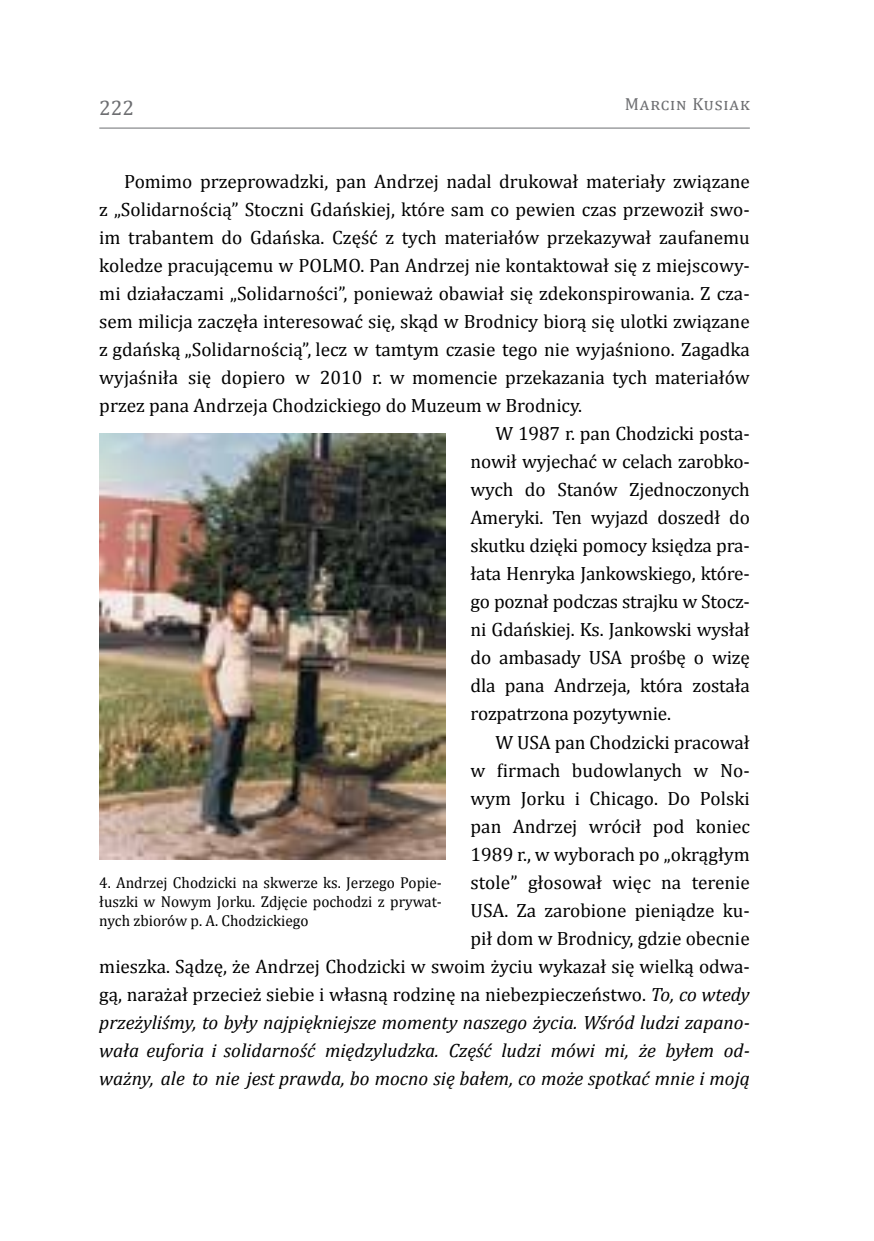
<style>
.page{position:relative;width:874px;height:1241px;background:#fff}
.page>*{position:absolute;margin:0;border:0;box-sizing:border-box;transform-origin:0 0}
.t1{font:21px "Cambria";color:#6d6e71}
.t2{font:19.25px "Cambria";letter-spacing:-.005em;color:#000}
.t3{font:italic 19.25px "Cambria";color:#000}
.t4{font:17.5px "Cambria";letter-spacing:.105em;color:#6d6e71}
.t5{font:15.75px/18.9px "Cambria";color:#000;text-align:justify}
.s1{font-style:italic}
</style>
<div class="page">
<hr style="left:99px;top:128px;width:650px;height:1px;background:#6d6e71">
<img style="left:99px;top:433px;width:346px;height:426px">
<p class="t1" style="left:99px;top:95px;width:36px">222</p>
<p class="t4" style="left:624px;top:93px;width:126px">Marcin Kusiak</p>
<p class="t2" style="left:124px;top:170px;width:627px">Pomimo przeprowadzki, pan Andrzej nadal drukował materiały związane</p>
<p class="t2" style="left:99px;top:198px;width:651px">z „Solidarnością” Stoczni Gdańskiej, które sam co pewien czas przewoził swo-</p>
<p class="t2" style="left:99px;top:226px;width:651px">im trabantem do Gdańska. Część z tych materiałów przekazywał zaufanemu</p>
<p class="t2" style="left:99px;top:254px;width:651px">koledze pracującemu w POLMO. Pan Andrzej nie kontaktował się z miejscowy-</p>
<p class="t2" style="left:99px;top:282px;width:651px">mi działaczami „Solidarności”, ponieważ obawiał się zdekonspirowania. Z cza-</p>
<p class="t2" style="left:99px;top:310px;width:651px">sem milicja zaczęła interesować się, skąd w Brodnicy biorą się ulotki związane</p>
<p class="t2" style="left:99px;top:338px;width:651px">z gdańską „Solidarnością”, lecz w tamtym czasie tego nie wyjaśniono. Zagadka</p>
<p class="t2" style="left:99px;top:366px;width:651px">wyjaśniła się dopiero w 2010 r. w momencie przekazania tych materiałów</p>
<p class="t2" style="left:99px;top:394px;width:484px">przez pana Andrzeja Chodzickiego do Muzeum w Brodnicy.</p>
<p class="t2" style="left:495px;top:422px;width:256px">W 1987 r. pan Chodzicki posta-</p>
<p class="t2" style="left:470px;top:450px;width:281px">nowił wyjechać w celach zarobko-</p>
<p class="t2" style="left:470px;top:478px;width:281px">wych do Stanów Zjednoczonych</p>
<p class="t2" style="left:470px;top:506px;width:281px">Ameryki. Ten wyjazd doszedł do</p>
<p class="t2" style="left:470px;top:534px;width:281px">skutku dzięki pomocy księdza pra-</p>
<p class="t2" style="left:470px;top:562px;width:281px">łata Henryka Jankowskiego, które-</p>
<p class="t2" style="left:470px;top:590px;width:281px">go poznał podczas strajku w Stocz-</p>
<p class="t2" style="left:470px;top:618px;width:281px">ni Gdańskiej. Ks. Jankowski wysłał</p>
<p class="t2" style="left:470px;top:646px;width:281px">do ambasady USA prośbę o wizę</p>
<p class="t2" style="left:470px;top:674px;width:281px">dla pana Andrzeja, która została</p>
<p class="t2" style="left:470px;top:702px;width:202px">rozpatrzona pozytywnie.</p>
<p class="t2" style="left:495px;top:730px;width:256px">W USA pan Chodzicki pracował</p>
<p class="t2" style="left:470px;top:758px;width:281px">w firmach budowlanych w No-</p>
<p class="t2" style="left:470px;top:786px;width:281px">wym Jorku i Chicago. Do Polski</p>
<p class="t2" style="left:470px;top:814px;width:281px">pan Andrzej wrócił pod koniec</p>
<p class="t2" style="left:470px;top:842px;width:281px">1989 r., w wyborach po „okrągłym</p>
<p class="t2" style="left:470px;top:870px;width:281px">stole” głosował więc na terenie</p>
<p class="t2" style="left:470px;top:898px;width:281px">USA. Za zarobione pieniądze ku-</p>
<p class="t2" style="left:470px;top:926px;width:281px">pił dom w Brodnicy, gdzie obecnie</p>
<p class="t2" style="left:99px;top:954px;width:651px">mieszka. Sądzę, że Andrzej Chodzicki w swoim życiu wykazał się wielką odwa-</p>
<p class="t2" style="left:99px;top:982px;width:651px">gą, narażał przecież siebie i własną rodzinę na niebezpieczeństwo. <span class="s1">To, co wtedy</span></p>
<p class="t3" style="left:99px;top:1008px;width:651px">przeżyliśmy, to były najpiękniejsze momenty naszego życia. Wśród ludzi zapano-</p>
<p class="t3" style="left:99px;top:1036px;width:651px">wała euforia i solidarność międzyludzka. Część ludzi mówi mi, że byłem od-</p>
<p class="t3" style="left:99px;top:1064px;width:651px">ważny, ale to nie jest prawda, bo mocno się bałem, co może spotkać mnie i moją</p>
<p class="t5" style="left:99px;top:873px;width:344px">4. Andrzej Chodzicki na skwerze ks. Jerzego Popie&shy;łuszki w Nowym Jorku. Zdjęcie pochodzi z prywat&shy;nych zbiorów p. A. Chodzickiego</p>
</div>
